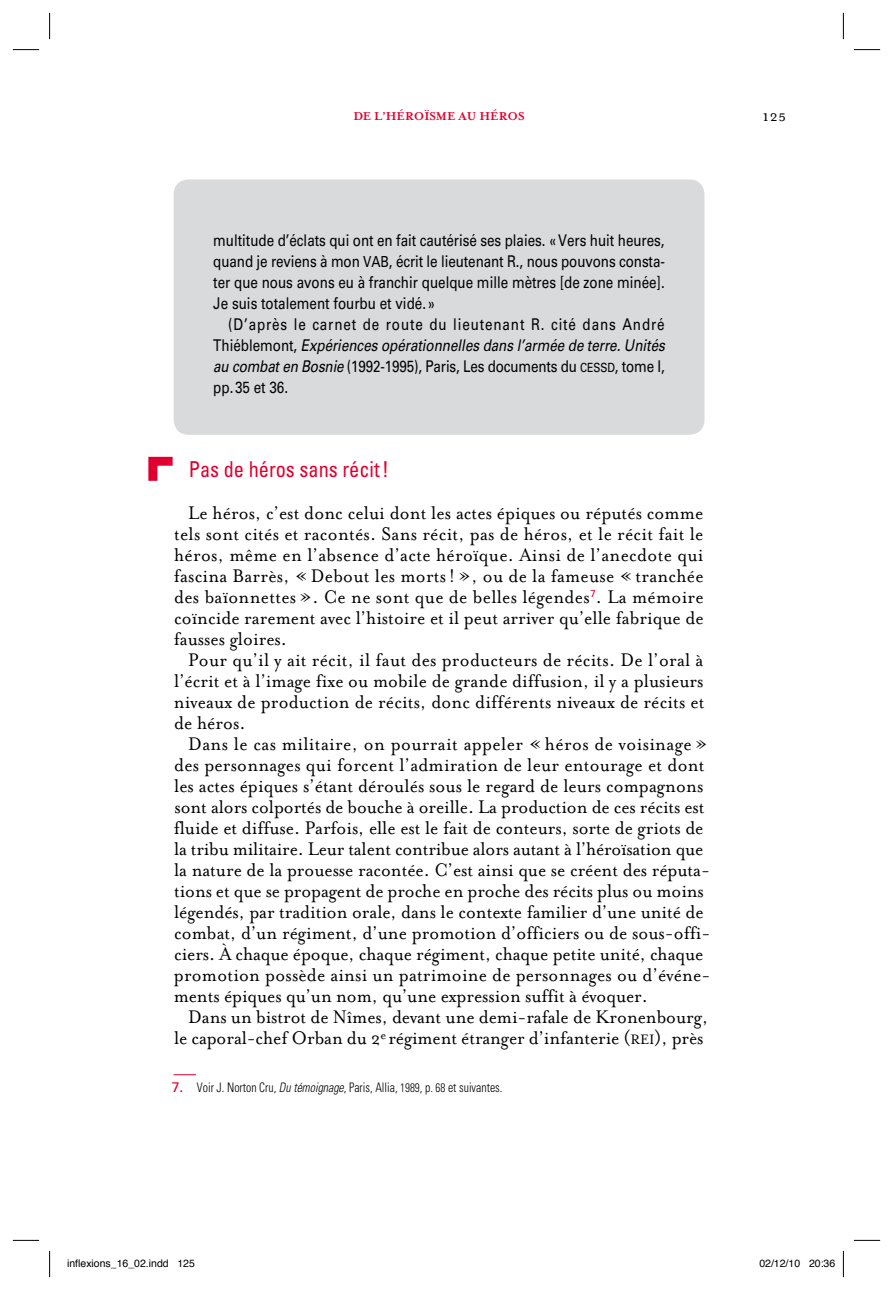
<style>
.page{position:relative;width:893px;height:1290px;background:#fff}
.page>*{position:absolute;margin:0;border:0;box-sizing:border-box;transform-origin:0 0}
.t1{font:condensed 21.88px "Univers";color:#df0030;scale:.93 1}
.t2{font:21px/21px "Mrs Eaves Roman";letter-spacing:-.005em;color:#000;text-align:justify;scale:.93 1}
.t3{font:17.5px "Mrs Eaves Small Caps";color:#000}
.t4{font:16.1px/21px "Univers";color:#000;text-align:justify;scale:.83 1}
.t5{font:300 condensed 13.12px "Univers";color:#000;scale:.9 1}
.t6{font:700 13.12px "Mrs Eaves";color:#df0030}
.t7{font:10.5px "Helvetica";color:#000}
.s1{font-size:15.22px}
.s2{font-style:italic}
.s3{font-size:12.6px}
.s4{font-family:"Inflex";font-stretch:normal;font-size:33.25px}
.s5{font-size:19.25px}
.s6{font-size:15.75px}
.s7{font-weight:400;font-stretch:normal;font-size:14px;color:#df0030}
.s8{font-size:12.25px}
</style>
<div class="page">
<svg style="left:148px;top:456px;width:25px;height:25px"></svg>
<svg style="left:174px;top:1074px;width:22px;height:1px"></svg>
<div style="left:174px;top:179px;width:530px;height:256px;background:#d9dadb;border-radius:15px"></div>
<svg style="left:13px;top:49px;width:26px;height:1px"></svg>
<svg style="left:854px;top:49px;width:26px;height:1px"></svg>
<svg style="left:13px;top:1240px;width:26px;height:1px"></svg>
<svg style="left:854px;top:1240px;width:26px;height:1px"></svg>
<svg style="left:49px;top:13px;width:1px;height:26px"></svg>
<svg style="left:49px;top:1251px;width:1px;height:26px"></svg>
<svg style="left:843px;top:13px;width:1px;height:26px"></svg>
<svg style="left:843px;top:1251px;width:1px;height:26px"></svg>
<p class="t6" style="left:353px;top:109px;width:173px">DE L’HÉROÏSME AU HÉROS</p>
<p class="t3" style="left:762px;top:106px;width:26px">125</p>
<p class="t4" style="left:213px;top:230px;width:545px">multitude d’éclats qui ont en fait cautérisé ses plaies. « Vers huit heures, quand je reviens à mon <span class="s1">vab</span>, écrit le lieutenant R., nous pouvons consta&shy;ter que nous avons eu à franchir quelque mille mètres [de zone minée].<br>Je suis totalement fourbu et vidé.»</p>
<p class="t4" style="left:213px;top:314px;width:545px;text-indent:15px">(D’après le carnet de route du lieutenant R. cité dans André Thiéblemont, <span class="s2">Expériences opérationnelles dans l’armée de terre. Unités au combat en Bosnie</span> (1992-1995), Paris, Les documents du <span class="s3">cessd</span></p>
<p class="t4" style="left:615px;top:356px;width:62px">, tome I,</p>
<p class="t4" style="left:213px;top:377px;width:92px">pp.35 et 36.</p>
<p class="t1" style="left:151px;top:455px;width:257px"><span class="s4">A</span> Pas de héros sans récit!</p>
<p class="t2" style="left:174px;top:502px;width:571px;text-indent:14px">Le héros, c’est donc celui dont les actes épiques ou réputés comme tels sont cités et racontés. Sans récit, pas de héros, et le récit fait le héros, même en l’absence d’acte héroïque. Ainsi de l’anecdote qui fascina Barrès, « Debout les morts!», ou de la fameuse «tranchée des baïonnettes». Ce ne sont que de belles légendes<sup>7</sup>. La mémoire coïncide rarement avec l’histoire et il peut arriver qu’elle fabrique de fausses gloires.</p>
<p class="t2" style="left:174px;top:649px;width:572px;text-indent:14px">Pour qu’il y ait récit, il faut des producteurs de récits. De l’oral à l’écrit et à l’image fixe ou mobile de grande diffusion, il y a plusieurs niveaux de production de récits, donc différents niveaux de récits et de héros.</p>
<p class="t2" style="left:174px;top:733px;width:579px;text-align:left;text-indent:14px">Dans le cas militaire, on pourrait appeler «héros de voisinage» des personnages qui forcent l’admiration de leur entourage et dont les actes épiques s’étant déroulés sous le regard de leurs compagnons sont alors colportés de bouche à oreille. La production de ces récits est fluide et diffuse. Parfois, elle est le fait de conteurs, sorte de griots de la tribu militaire. Leur talent contribue alors autant à l’héroïsation que la nature de la prouesse racontée. C’est ainsi que se créent des réputa&shy;tions et que se propagent de proche en proche des récits plus ou moins légendés, par tradition orale, dans le contexte familier d’une unité de combat, d’un régiment, d’une promotion d’officiers ou de sous-offi&shy;ciers. À chaque époque, chaque régiment, chaque petite unité, chaque promotion possède ainsi un patrimoine de personnages ou d’événe&shy;ments épiques qu’un nom, qu’une expression suffit à évoquer.</p>
<p class="t2" style="left:174px;top:1006px;width:576px;text-align:right">Dans un bistrot de Nîmes, devant une demi-rafale de Kronenbourg, le caporal-chef Orban du <span class="s5">2</span><sup>e</sup> régiment étranger d’infanterie (<span class="s6">rei</span>), près</p>
<p class="t5" style="left:172px;top:1079px;width:369px"><span class="s7">7.</span> Voir J. Norton Cru, <span class="s2">Du témoignage</span>, Paris, Allia, <span class="s8">1989</span>, p. <span class="s8">68</span> et suivantes.</p>
<p class="t7" style="left:67px;top:1255px;width:129px">inflexions_16_02.indd 125</p>
<p class="t7" style="left:759px;top:1255px;width:77px">02/12/10 20:36</p>
</div>
